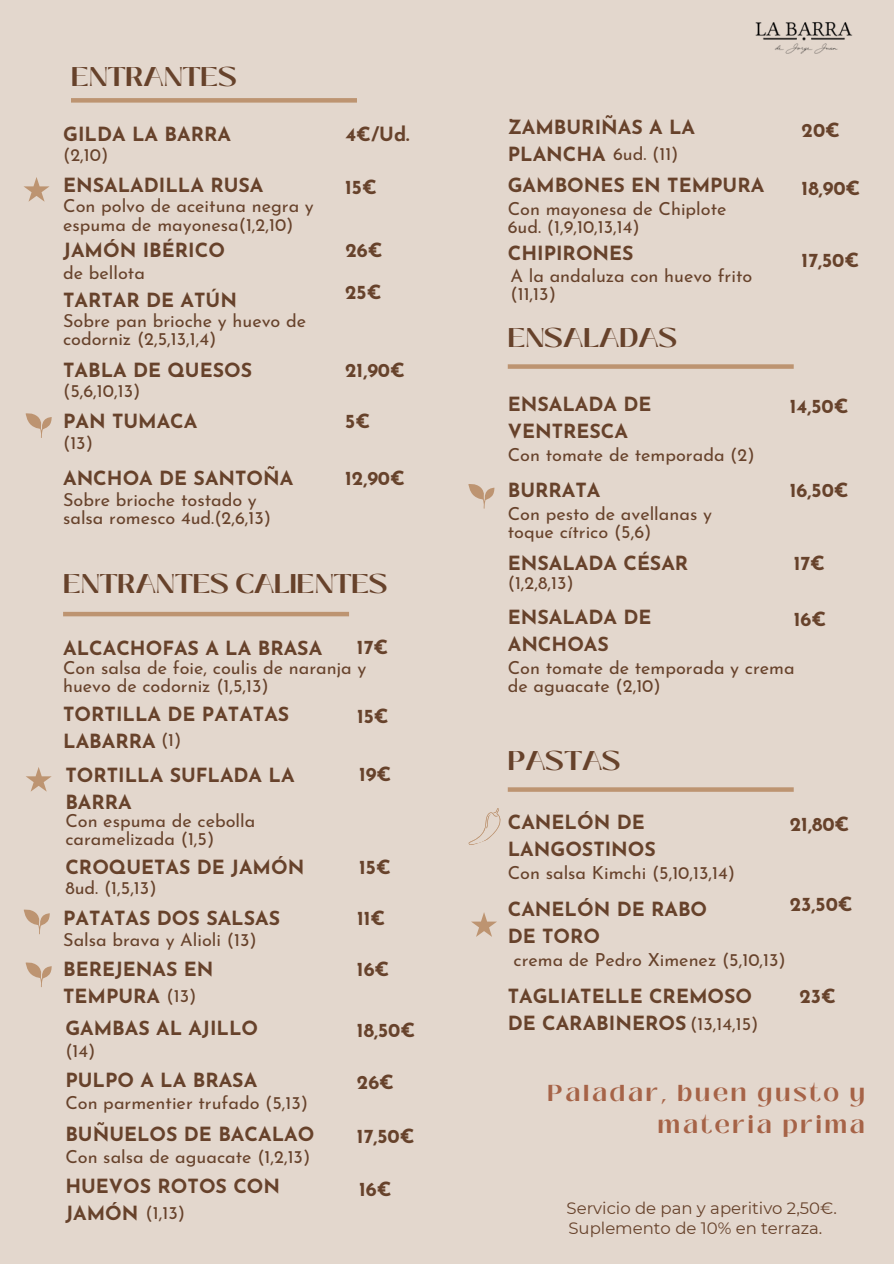
<style>
.page{position:relative;width:894px;height:1264px;background:#fff}
.page>*{position:absolute;margin:0;border:0;box-sizing:border-box;transform-origin:0 0}
.t1{font:700 27px "Black Mango";color:#67422b}
.t2{font:700 22.95px/31.5px "Black Mango";letter-spacing:.125em;color:#a66347;text-align:right}
.t3{font:700 19.5px/27px "Josefin Sans";color:#67422b}
.t4{font:18px/18px "Josefin Sans";color:#67422b}
.t5{font:16.5px "Montserrat";color:#67422b}
.s1{font-weight:400;font-size:18px}
.s2{font-weight:700;font-size:19.5px}
</style>
<div class="page">
<div style="left:0;top:0;width:893px;height:1263px;background:#e3d7cd"></div>
<svg style="left:468px;top:484px;width:26px;height:24px"></svg>
<div style="left:71px;top:98px;width:286px;height:5px;background:#bd9471"></div>
<div style="left:507px;top:364px;width:286px;height:5px;background:#bd9471"></div>
<hr style="left:63px;top:612px;width:286px;height:4px;background:#bd9471">
<svg style="left:24px;top:177px;width:26px;height:25px"></svg>
<svg style="left:26px;top:767px;width:26px;height:24px"></svg>
<svg style="left:507px;top:787px;width:286px;height:4px"></svg>
<svg style="left:468px;top:808px;width:33px;height:37px"></svg>
<svg style="left:471px;top:912px;width:26px;height:24px"></svg>
<img style="left:755px;top:22px;width:98px;height:32px">
<svg style="left:26px;top:962px;width:25px;height:25px"></svg>
<svg style="left:26px;top:413px;width:25px;height:25px"></svg>
<svg style="left:24px;top:909px;width:26px;height:25px"></svg>
<h5 class="t1" style="left:71px;top:56px;width:167px">ENTRANTES</h5>
<h5 class="t3" style="left:63px;top:122px;width:169px">GILDA LA BARRA</h5>
<h3 class="t4" style="left:63px;top:148px;width:47px">(2,10)</h3>
<h3 class="t3" style="left:63px;top:173px;width:202px">ENSALADILLA RUSA</h3>
<h5 class="t4" style="left:63px;top:199px;width:252px">Con polvo de aceituna negra y espuma de mayonesa(1,2,10)</h5>
<h4 class="t3" style="left:345px;top:122px;width:66px">4€/Ud.</h4>
<h4 class="t3" style="left:345px;top:175px;width:33px">15€</h4>
<p class="t3" style="left:63px;top:239px;width:163px">JAMÓN IBÉRICO</p>
<h3 class="t3" style="left:345px;top:239px;width:39px">26€</h3>
<h4 class="t4" style="left:63px;top:265px;width:83px">de bellota</h4>
<h3 class="t3" style="left:63px;top:288px;width:175px">TARTAR DE ATÚN</h3>
<h4 class="t4" style="left:63px;top:314px;width:244px">Sobre pan brioche y huevo de codorniz (2,5,13,1,4)</h4>
<h5 class="t3" style="left:345px;top:281px;width:38px">25€</h5>
<h4 class="t3" style="left:63px;top:358px;width:190px">TABLA DE QUESOS</h4>
<h5 class="t4" style="left:63px;top:384px;width:79px">(5,6,10,13)</h5>
<h3 class="t3" style="left:345px;top:358px;width:61px">21,90€</h3>
<h4 class="t3" style="left:63px;top:410px;width:136px">PAN TUMACA</h4>
<h5 class="t4" style="left:63px;top:435px;width:31px">(13)</h5>
<h3 class="t3" style="left:345px;top:410px;width:27px">5€</h3>
<p class="t3" style="left:63px;top:466px;width:232px">ANCHOA DE SANTOÑA</p>
<h1 class="t4" style="left:63px;top:492px;width:209px">Sobre brioche tostado y salsa romesco 4ud.(2,6,13)</h1>
<h4 class="t3" style="left:345px;top:466px;width:61px">12,90€</h4>
<h3 class="t1" style="left:63px;top:563px;width:326px">ENTRANTES CALIENTES</h3>
<h3 class="t3" style="left:357px;top:635px;width:33px">17€</h3>
<h5 class="t3" style="left:63px;top:636px;width:260px">ALCACHOFAS A LA BRASA</h5>
<h4 class="t4" style="left:63px;top:661px;width:305px">Con salsa de foie, coulis de naranja y huevo de codorniz (1,5,13)</h4>
<h1 class="t3" style="left:63px;top:702px;width:227px">TORTILLA DE PATATAS<br>LABARRA</h1>
<p class="t4" style="left:161px;top:732px;width:22px">(1)</p>
<h4 class="t3" style="left:357px;top:704px;width:33px">15€</h4>
<h5 class="t3" style="left:65px;top:763px;width:231px">TORTILLA SUFLADA LA<br>BARRA</h5>
<h3 class="t3" style="left:359px;top:762px;width:34px">19€</h3>
<h3 class="t4" style="left:65px;top:813px;width:191px">Con espuma de cebolla caramelizada (1,5)</h3>
<h5 class="t3" style="left:65px;top:855px;width:240px">CROQUETAS DE JAMÓN</h5>
<h4 class="t4" style="left:65px;top:881px;width:93px">8ud. (1,5,13)</h4>
<h3 class="t3" style="left:63px;top:906px;width:218px">PATATAS DOS SALSAS</h3>
<h4 class="t4" style="left:63px;top:932px;width:195px">Salsa brava y Alioli (13)</h4>
<h1 class="t3" style="left:359px;top:855px;width:33px">15€</h1>
<h5 class="t3" style="left:357px;top:906px;width:30px">11€</h5>
<p class="t3" style="left:63px;top:957px;width:152px">BEREJENAS EN<br>TEMPURA <span class="s1">(13)</span></p>
<h5 class="t3" style="left:357px;top:957px;width:34px">16€</h5>
<h4 class="t3" style="left:65px;top:1016px;width:194px">GAMBAS AL AJILLO</h4>
<p class="t4" style="left:65px;top:1043px;width:32px">(14)</p>
<p class="t3" style="left:357px;top:1018px;width:60px">18,50€</p>
<h1 class="t3" style="left:65px;top:1068px;width:193px">PULPO A LA BRASA</h1>
<h4 class="t4" style="left:65px;top:1095px;width:244px">Con parmentier trufado (5,13)</h4>
<h5 class="t3" style="left:65px;top:1122px;width:250px">BUÑUELOS DE BACALAO</h5>
<h3 class="t4" style="left:65px;top:1149px;width:246px">Con salsa de aguacate (1,2,13)</h3>
<h4 class="t3" style="left:65px;top:1174px;width:216px">HUEVOS ROTOS CON</h4>
<h4 class="t4" style="left:65px;top:1205px;width:121px"><span class="s2">JAMÓN</span> (1,13)</h4>
<h3 class="t3" style="left:357px;top:1070px;width:39px">26€</h3>
<h5 class="t3" style="left:357px;top:1124px;width:59px">17,50€</h5>
<h5 class="t3" style="left:359px;top:1177px;width:34px">16€</h5>
<h3 class="t3" style="left:507px;top:115px;width:189px">ZAMBURIÑAS A LA</h3>
<h3 class="t4" style="left:507px;top:146px;width:172px"><span class="s2">PLANCHA</span> 6ud. (11)</h3>
<h5 class="t3" style="left:507px;top:174px;width:258px">GAMBONES EN TEMPURA</h5>
<h3 class="t4" style="left:507px;top:201px;width:220px">Con mayonesa de Chiplote<br>6ud. (1,9,10,13,14)</h3>
<h5 class="t3" style="left:507px;top:242px;width:127px">CHIPIRONES</h5>
<h3 class="t4" style="left:510px;top:268px;width:243px">A la andaluza con huevo frito (11,13)</h3>
<h5 class="t1" style="left:507px;top:317px;width:171px">ENSALADAS</h5>
<h4 class="t3" style="left:507px;top:393px;width:145px">ENSALADA DE<br>VENTRESCA</h4>
<h5 class="t3" style="left:801px;top:118px;width:40px">20€</h5>
<h4 class="t3" style="left:801px;top:177px;width:60px">18,90€</h4>
<h4 class="t3" style="left:801px;top:249px;width:59px">17,50€</h4>
<h3 class="t3" style="left:789px;top:394px;width:60px">14,50€</h3>
<h4 class="t4" style="left:507px;top:447px;width:248px">Con tomate de temporada (2)</h4>
<h3 class="t3" style="left:507px;top:478px;width:94px">BURRATA</h3>
<h4 class="t4" style="left:507px;top:506px;width:206px">Con pesto de avellanas y toque cítrico (5,6)</h4>
<h5 class="t3" style="left:507px;top:551px;width:182px">ENSALADA CÉSAR</h5>
<h3 class="t3" style="left:507px;top:605px;width:145px">ENSALADA DE<br>ANCHOAS</h3>
<h4 class="t4" style="left:507px;top:660px;width:288px">Con tomate de temporada y crema de aguacate (2,10)</h4>
<h5 class="t3" style="left:789px;top:478px;width:60px">16,50€</h5>
<h4 class="t3" style="left:793px;top:551px;width:33px">17€</h4>
<h5 class="t4" style="left:507px;top:575px;width:68px">(1,2,8,13)</h5>
<h3 class="t3" style="left:793px;top:607px;width:34px">16€</h3>
<h3 class="t1" style="left:507px;top:740px;width:115px">PASTAS</h3>
<h4 class="t3" style="left:507px;top:810px;width:150px">CANELÓN DE<br>LANGOSTINOS</h4>
<h4 class="t4" style="left:507px;top:865px;width:229px">Con salsa Kimchi (5,10,13,14)</h4>
<h5 class="t3" style="left:789px;top:812px;width:61px">21,80€</h5>
<h5 class="t3" style="left:789px;top:892px;width:64px">23,50€</h5>
<h3 class="t3" style="left:507px;top:897px;width:201px">CANELÓN DE RABO<br>DE TORO</h3>
<h5 class="t4" style="left:513px;top:952px;width:274px">crema de Pedro Ximenez (5,10,13)</h5>
<h4 class="t3" style="left:507px;top:984px;width:252px">TAGLIATELLE CREMOSO<br>DE CARABINEROS <span class="s1">(13,14,15)</span></h4>
<h3 class="t3" style="left:799px;top:984px;width:38px">23€</h3>
<h5 class="t2" style="left:547px;top:1077px;width:319px">Paladar, buen gusto y materia prima</h5>
<h3 class="t5" style="left:566px;top:1197px;width:272px">Servicio de pan y aperitivo 2,50€.</h3>
<h5 class="t5" style="left:568px;top:1218px;width:255px">Suplemento de 10% en terraza.</h5>
</div>
